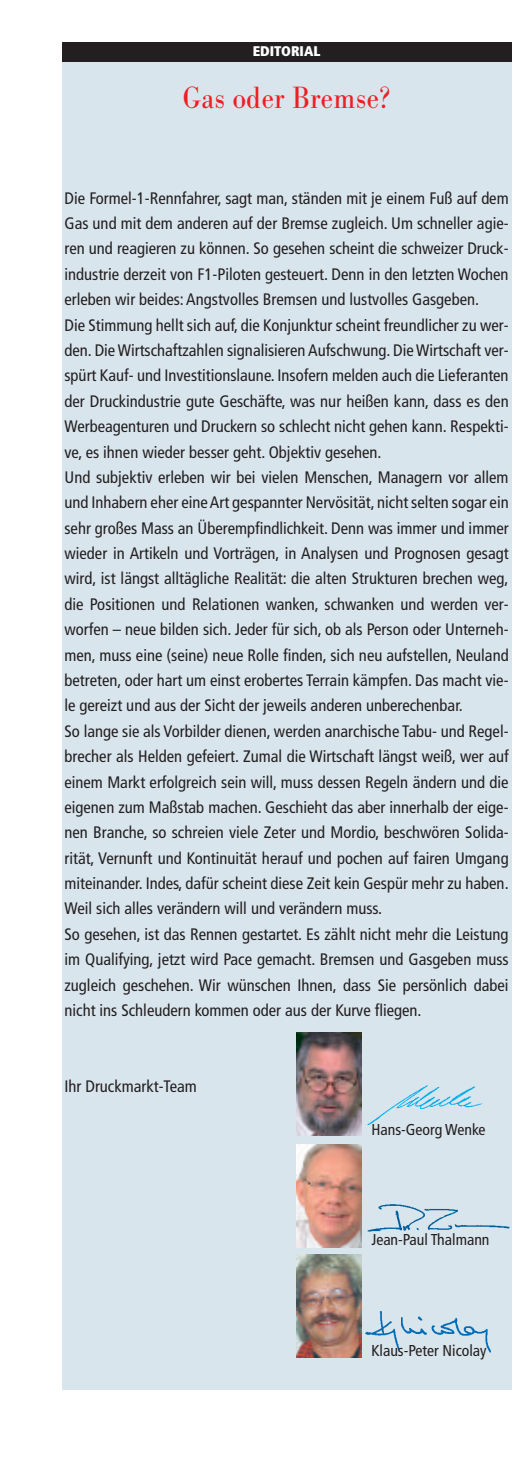
<style>
.page{position:relative;width:521px;height:1474px;background:#fff}
.page>*{position:absolute;margin:0;border:0;box-sizing:border-box;transform-origin:0 0}
.t1{font:31.5px "Bodoni Nr 1 SB";color:#ee1e24;scale:.9 1}
.t2{font:condensed 16.62px/25.4px "Frutiger";color:#231f20}
.t3{font:condensed 15.75px "Frutiger";color:#231f20}
.t4{font:900 condensed 14px "Frutiger";color:#fff}
</style>
<div class="page">
<div style="left:62px;top:42px;width:449px;height:1347px;background:#d9e5ed"></div>
<div style="left:62px;top:42px;width:449px;height:20px;background:#231f20"></div>
<img style="left:297px;top:1144px;width:64px;height:103px">
<img style="left:367px;top:1085px;width:116px;height:41px">
<img style="left:367px;top:1204px;width:143px;height:28px">
<img style="left:297px;top:1254px;width:64px;height:103px">
<img style="left:297px;top:1032px;width:64px;height:103px">
<img style="left:360px;top:1303px;width:131px;height:55px">
<p class="t4" style="left:253px;top:45px;width:69px">EDITORIAL</p>
<h1 class="t1" style="left:183px;top:78px;width:233px">Gas oder Bremse?</h1>
<p class="t2" style="left:64px;top:186px;width:446px">Die Formel-1-Rennfahrer, sagt man, ständen mit je einem Fuß auf dem Gas und mit dem anderen auf der Bremse zugleich. Um schneller agie&shy;ren und reagieren zu können. So gesehen scheint die schweizer Druck&shy;industrie derzeit von F1-Piloten gesteuert. Denn in den letzten Wochen erleben wir beides: Angstvolles Bremsen und lustvolles Gasgeben.<br>Die Stimmung hellt sich auf, die Konjunktur scheint freundlicher zu wer&shy;den. Die Wirtschaftzahlen signalisieren Aufschwung. Die Wirtschaft ver&shy;spürt Kauf- und Investitionslaune. Insofern melden auch die Lieferanten der Druckindustrie gute Geschäfte, was nur heißen kann, dass es den Werbeagenturen und Druckern so schlecht nicht gehen kann. Respekti&shy;ve, es ihnen wieder besser geht. Objektiv gesehen.<br>Und subjektiv erleben wir bei vielen Menschen, Managern vor allem und Inhabern eher eine Art gespannter Nervösität, nicht selten sogar ein sehr großes Mass an Überempfindlichkeit. Denn was immer und immer wieder in Artikeln und Vorträgen, in Analysen und Prognosen gesagt wird, ist längst alltägliche Realität: die alten Strukturen brechen weg, die Positionen und Relationen wanken, schwanken und werden ver&shy;worfen – neue bilden sich. Jeder für sich, ob als Person oder Unterneh&shy;men, muss eine (seine) neue Rolle finden, sich neu aufstellen, Neuland betreten, oder hart um einst erobertes Terrain kämpfen. Das macht vie&shy;le gereizt und aus der Sicht der jeweils anderen unberechenbar.<br>So lange sie als Vorbilder dienen, werden anarchische Tabu- und Regel&shy;brecher als Helden gefeiert. Zumal die Wirtschaft längst weiß, wer auf einem Markt erfolgreich sein will, muss dessen Regeln ändern und die eigenen zum Maßstab machen. Geschieht das aber innerhalb der eige&shy;nen Branche, so schreien viele Zeter und Mordio, beschwören Solida&shy;rität, Vernunft und Kontinuität herauf und pochen auf fairen Umgang miteinander. Indes, dafür scheint diese Zeit kein Gespür mehr zu haben.<br>Weil sich alles verändern will und verändern muss.<br>So gesehen, ist das Rennen gestartet. Es zählt nicht mehr die Leistung im Qualifying, jetzt wird Pace gemacht. Bremsen und Gasgeben muss zugleich geschehen. Wir wünschen Ihnen, dass Sie persönlich dabei nicht ins Schleudern kommen oder aus der Kurve fliegen.</p>
<p class="t2" style="left:64px;top:1075px;width:134px">Ihr Druckmarkt-Team</p>
<p class="t3" style="left:371px;top:1123px;width:116px">Hans-Georg Wenke</p>
<p class="t3" style="left:371px;top:1233px;width:120px">Jean-Paul Thalmann</p>
<p class="t3" style="left:371px;top:1343px;width:117px">Klaus-Peter Nicolay</p>
</div>
